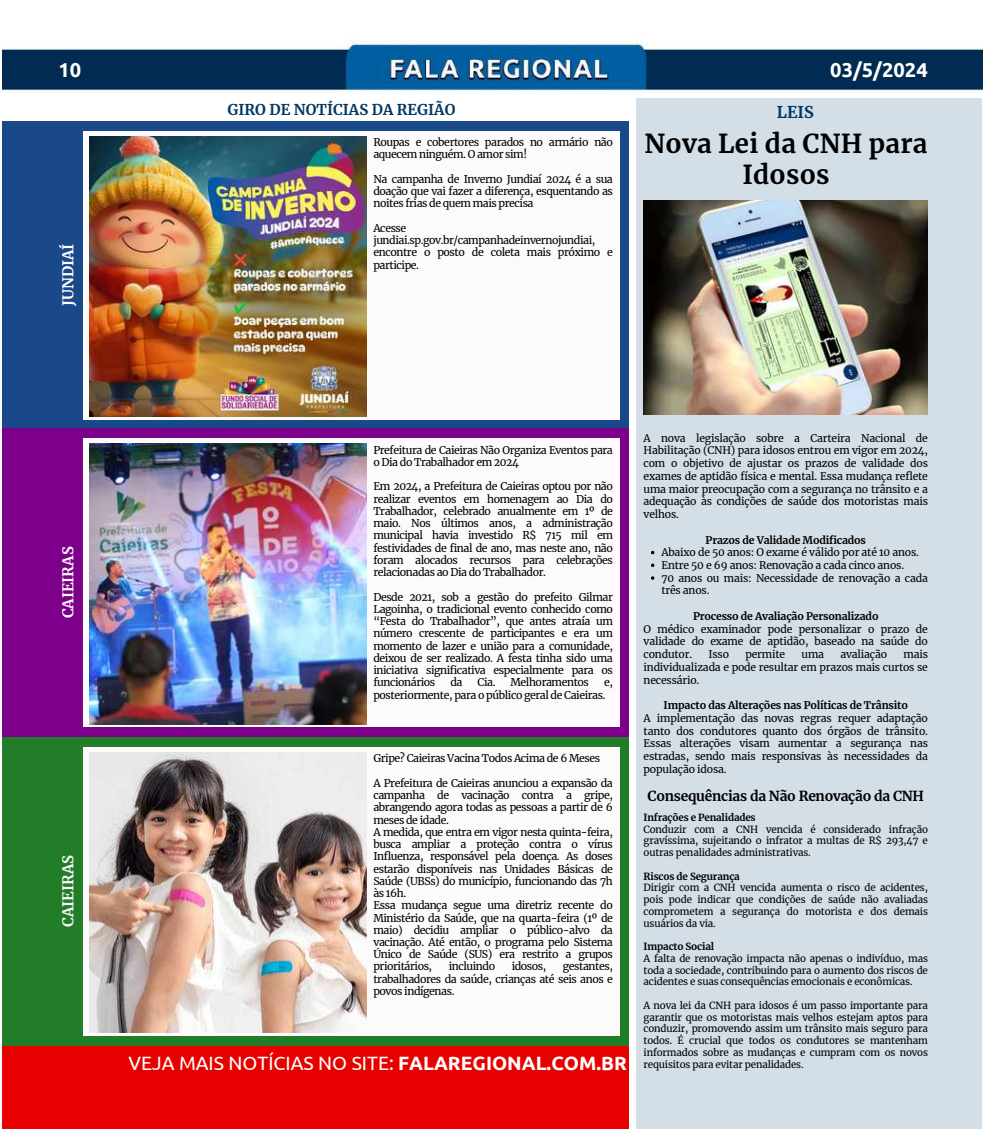
<style>
.page{position:relative;width:985px;height:1129px;background:#fff}
.page>*{position:absolute;margin:0;border:0;box-sizing:border-box;transform-origin:0 0}
.t1{font:700 25.9px/30.8px "Merriweather";letter-spacing:.01em;color:#000;text-align:center}
.t2{font:700 20.12px "Ubuntu";color:#fff}
.t3{font:19.25px "Ubuntu";color:#fff}
.t4{font:700 16.1px "Merriweather";color:#003861}
.t5{font:700 14.7px "Merriweather";color:#003861}
.t6{font:700 14.7px "Merriweather";color:#fcfafa}
.t7{font:700 14.7px "Merriweather";color:#fff}
.t8{font:700 13.65px "Merriweather";letter-spacing:-.015em;color:#000}
.t9{font:10.67px/12.2px "Merriweather";letter-spacing:-.04em;color:#000}
.t10{font:10.5px/12.8px "Merriweather";letter-spacing:-.015em;color:#000;text-align:justify}
.t11{font:700 10.5px "Merriweather";letter-spacing:-.015em;color:#000}
.t12{font:9.8px/11.7px "Merriweather";letter-spacing:-.015em;color:#000;text-align:justify}
.t13{font:700 9.8px "Merriweather";letter-spacing:-.015em;color:#000}
.s1{font-weight:700}
</style>
<div class="page">
<img style="left:3px;top:40px;width:979px;height:54px">
<div style="left:636px;top:98px;width:346px;height:1030px;background:#d3dee7"></div>
<img style="left:644px;top:201px;width:283px;height:214px">
<div style="left:2px;top:991px;width:626px;height:138px;background:#e80000"></div>
<div style="left:2px;top:121px;width:626px;height:309px;background:#1a4989"></div>
<div style="left:84px;top:131px;width:535px;height:289px;background:#fcfafa"></div>
<img style="left:89px;top:136px;width:278px;height:280px">
<div style="left:2px;top:429px;width:626px;height:308px;background:#7d008b"></div>
<div style="left:84px;top:438px;width:535px;height:289px;background:#fcfafa"></div>
<img style="left:89px;top:444px;width:278px;height:280px">
<div style="left:2px;top:737px;width:626px;height:309px;background:#227d29"></div>
<div style="left:84px;top:747px;width:535px;height:289px;background:#fcfafa"></div>
<img style="left:89px;top:752px;width:278px;height:280px">
<svg style="left:651px;top:563px;width:3px;height:4px"></svg>
<svg style="left:651px;top:576px;width:3px;height:4px"></svg>
<h2 class="t2" style="left:59px;top:58px;width:24px">10</h2>
<h2 class="t2" style="left:830px;top:58px;width:99px">03/5/2024</h2>
<h3 class="t7" style="left:59px;top:306px;width:64px;rotate:-90deg">JUNDIAÍ</h3>
<h3 class="t6" style="left:59px;top:618px;width:73px;rotate:-90deg">CAIEIRAS</h3>
<h3 class="t6" style="left:59px;top:927px;width:73px;rotate:-90deg">CAIEIRAS</h3>
<h3 class="t5" style="left:227px;top:100px;width:229px">GIRO DE NOTÍCIAS DA REGIÃO</h3>
<h3 class="t4" style="left:776px;top:102px;width:39px">LEIS</h3>
<h1 class="t1" style="left:644px;top:129px;width:284px">Nova Lei da CNH para<br>Idosos</h1>
<p class="t9" style="left:373px;top:136px;width:241px">Roupas e cobertores parados no armário não aquecem ninguém. O amor sim!</p>
<p class="t9" style="left:373px;top:173px;width:241px;text-align:justify">Na campanha de Inverno Jundiaí 2024 é a sua doação que vai fazer a diferença, esquentando as noites frias de quem mais precisa</p>
<p class="t9" style="left:373px;top:222px;width:241px">Acesse jundiai.sp.gov.br/campanhadeinvernojundiai, encontre o posto de coleta mais próximo e participe.</p>
<p class="t9" style="left:373px;top:444px;width:241px">Prefeitura de Caieiras Não Organiza Eventos para o Dia do Trabalhador em 2024</p>
<p class="t9" style="left:373px;top:480px;width:241px;text-align:justify">Em 2024, a Prefeitura de Caieiras optou por não realizar eventos em homenagem ao Dia do Trabalhador, celebrado anualmente em 1º de maio. Nos últimos anos, a administração municipal havia investido R$ 715 mil em festividades de final de ano, mas neste ano, não foram alocados recursos para celebrações relacionadas ao Dia do Trabalhador.</p>
<p class="t9" style="left:373px;top:591px;width:241px;text-align:justify">Desde 2021, sob a gestão do prefeito Gilmar Lagoinha, o tradicional evento conhecido como “Festa do Trabalhador”, que antes atraía um número crescente de participantes e era um momento de lazer e união para a comunidade, deixou de ser realizado. A festa tinha sido uma iniciativa significativa especialmente para os funcionários</p>
<p class="t9" style="left:450px;top:676px;width:14px">da</p>
<p class="t9" style="left:477px;top:676px;width:19px">Cia.</p>
<p class="t9" style="left:510px;top:676px;width:80px">Melhoramentos</p>
<p class="t9" style="left:373px;top:676px;width:241px;text-indent:230px">e, posteriormente, para o público geral de Caieiras.</p>
<p class="t9" style="left:373px;top:752px;width:228px">Gripe? Caieiras Vacina Todos Acima de 6 Meses</p>
<p class="t9" style="left:373px;top:777px;width:241px">A Prefeitura de Caieiras anunciou a expansão da campanha de vacinação contra a gripe, abrangendo agora todas as pessoas a partir de 6 meses de idade.<br>A medida, que entra em vigor nesta quinta-feira, busca ampliar a proteção contra o vírus Influenza, responsável pela doença. As doses estarão disponíveis nas Unidades Básicas de Saúde (UBSs) do município, funcionando das 7h às 16h.<br>Essa mudança segue uma diretriz recente do Ministério da Saúde, que na quarta-feira (1º de maio) decidiu ampliar o público-alvo da vacinação. Até então, o programa pelo Sistema Único de Saúde (SUS) era restrito a grupos prioritários,</p>
<p class="t9" style="left:448px;top:960px;width:48px">incluindo</p>
<p class="t9" style="left:511px;top:960px;width:36px">idosos,</p>
<p class="t9" style="left:373px;top:960px;width:241px;text-align:justify;text-indent:189px">gestantes, trabalhadores da saúde, crianças até seis anos e povos indígenas.</p>
<h3 class="t3" style="left:129px;top:1051px;width:500px">VEJA MAIS NOTÍCIAS NO SITE: <span class="s1">FALAREGIONAL.COM.BR</span></h3>
<p class="t10" style="left:643px;top:431px;width:286px">A nova legislação sobre a Carteira Nacional de Habilitação (CNH) para idosos entrou em vigor em 2024, com o objetivo de ajustar os prazos de validade dos exames de aptidão física e mental. Essa mudança reflete uma maior preocupação com a segurança no trânsito e a adequação às condições de saúde dos motoristas mais velhos.</p>
<p class="t11" style="left:705px;top:533px;width:162px">Prazos de Validade Modificados</p>
<p class="t10" style="left:661px;top:546px;width:268px;text-align:left">Abaixo de 50 anos: O exame é válido por até 10 anos.<br>Entre 50 e 69 anos: Renovação a cada cinco anos.<br>70 anos ou mais: Necessidade de renovação a cada três anos.</p>
<p class="t11" style="left:693px;top:609px;width:187px">Processo de Avaliação Personalizado</p>
<p class="t10" style="left:643px;top:622px;width:286px">O médico examinador pode personalizar o prazo de validade do exame de aptidão, baseado na saúde do condutor.</p>
<p class="t10" style="left:708px;top:648px;width:22px">Isso</p>
<p class="t10" style="left:745px;top:648px;width:41px">permite</p>
<p class="t10" style="left:801px;top:648px;width:24px">uma</p>
<p class="t10" style="left:840px;top:648px;width:48px">avaliação</p>
<p class="t10" style="left:643px;top:648px;width:286px;text-indent:260px">mais individualizada e pode resultar em prazos mais curtos se necessário.</p>
<p class="t11" style="left:663px;top:699px;width:246px">Impacto das Alterações nas Políticas de Trânsito</p>
<p class="t10" style="left:643px;top:712px;width:286px">A implementação das novas regras requer adaptação tanto dos condutores quanto dos órgãos de trânsito.<br>Essas alterações visam aumentar a segurança nas estradas, sendo mais responsivas às necessidades da população idosa.</p>
<p class="t8" style="left:647px;top:787px;width:278px">Consequências da Não Renovação da CNH</p>
<p class="t13" style="left:643px;top:811px;width:114px">Infrações e Penalidades</p>
<p class="t12" style="left:643px;top:823px;width:286px">Conduzir com a CNH vencida é considerado infração gravíssima, sujeitando o infrator a multas de R$ 293,47 e outras penalidades administrativas.</p>
<p class="t13" style="left:643px;top:870px;width:98px">Riscos de Segurança</p>
<p class="t12" style="left:643px;top:882px;width:286px">Dirigir com a CNH vencida aumenta o risco de acidentes, pois pode indicar que condições de saúde não avaliadas comprometem a segurança do motorista e dos demais usuários da via.</p>
<p class="t13" style="left:643px;top:940px;width:72px">Impacto Social</p>
<p class="t12" style="left:643px;top:952px;width:286px">A falta de renovação impacta não apenas o indivíduo, mas toda a sociedade, contribuindo para o aumento dos riscos de acidentes e suas consequências emocionais e econômicas.</p>
<p class="t12" style="left:643px;top:999px;width:286px">A nova lei da CNH para idosos é um passo importante para garantir que os motoristas mais velhos estejam aptos para conduzir, promovendo assim um trânsito mais seguro para todos. É crucial que todos os condutores se mantenham informados sobre as mudanças e cumpram com os novos requisitos para evitar penalidades.</p>
</div>
